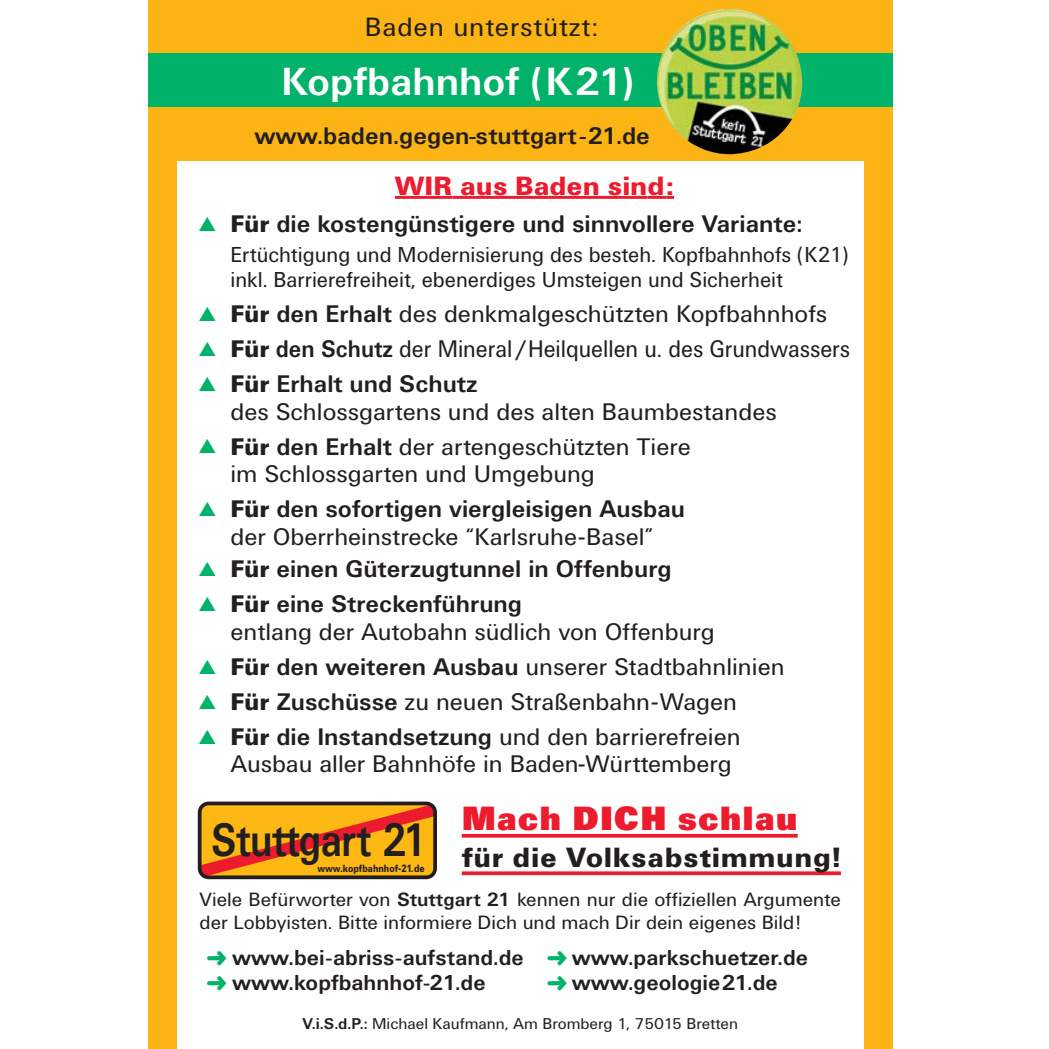
<style>
.page{position:relative;width:1049px;height:1049px;background:#fff}
.page>*{position:absolute;margin:0;border:0;box-sizing:border-box;transform-origin:0 0}
.t1{font:700 48.75px "Unitus T";letter-spacing:-.01em;color:#231f20;scale:.81 1}
.t2{font:700 40.75px "Unitus T";color:#fff}
.t3{font:800 35px "Unitus T";letter-spacing:.025em;color:#ed1b2e}
.t4{font:900 29px "Unitus T";letter-spacing:.025em;color:#231f20}
.t5{font:27.5px "Unitus T";letter-spacing:.03em;color:#231f20}
.t6{font:900 27.5px "Unitus T";color:#ed1b2e}
.t7{font:25px/27.5px "Unitus T";color:#231f20}
.t8{font:700 25px "Unitus T";color:#231f20}
.t9{font:25px "Unitus T";color:#231f20;scale:.91 1}
.t10{font:22.5px/25px "Unitus T";color:#231f20;scale:.95 1}
.t11{font:700 22.5px/25px "Unitus T";color:#231f20}
.t12{font:20px/22.5px "Unitus T";color:#231f20}
.t13{font:16.25px "Unitus T";color:#231f20}
.t14{font:900 11px "Unitus T";color:#231f20;scale:.8 1}
.s1{color:#00b26a}
.s2{font-weight:900}
.s3{font-weight:700}
</style>
<div class="page">
<div style="left:148px;top:1px;width:744px;height:53px;background:#fcb415"></div>
<div style="left:148px;top:54px;width:744px;height:53px;background:#00b26a"></div>
<div style="left:148px;top:107px;width:744px;height:53px;background:#fcb415"></div>
<svg style="left:197px;top:801px;width:240px;height:79px;background:#e19120"></svg>
<svg style="left:462px;top:834px;width:336px;height:4px"></svg>
<svg style="left:462px;top:871px;width:379px;height:4px;background:#ee3243"></svg>
<div style="left:148px;top:149px;width:29px;height:900px;background:#fcb415"></div>
<div style="left:864px;top:149px;width:28px;height:900px;background:#fcb415"></div>
<hr style="left:395px;top:196px;width:57px;height:3px;background:#ed1b2e">
<hr style="left:452px;top:196px;width:195px;height:3px;background:#ed1b2e">
<hr style="left:647px;top:196px;width:19px;height:3px;background:#ed1b2e">
<svg style="left:666px;top:196px;width:8px;height:3px"></svg>
<img style="left:657px;top:9px;width:145px;height:145px;border-radius:50%">
<p class="t5" style="left:365px;top:18px;width:235px">Baden unterstützt:</p>
<h2 class="t2" style="left:282px;top:67px;width:354px">Kopfbahnhof (K21)</h2>
<p class="t8" style="left:254px;top:127px;width:397px">www.baden.gegen-stuttgart-21.de</p>
<p class="t6" style="left:395px;top:176px;width:280px">WIR aus Baden sind:</p>
<p class="t8" style="left:199px;top:215px;width:605px"><span class="s1">▲</span> <span class="s2">Für</span> die kostengünstigere und sinnvollere Variante:</p>
<p class="t10" style="left:230px;top:244px;width:652px">Ertüchtigung und Modernisierung des besteh. Kopfbahnhofs (K21) inkl. Barrierefreiheit, ebenerdiges Umsteigen und Sicherheit</p>
<p class="t7" style="left:199px;top:302px;width:630px"><span class="s1">▲</span> <span class="s2">Für</span> <span class="s3">den Erhalt</span> des denkmalgeschützten Kopfbahnhofs</p>
<p class="t9" style="left:199px;top:340px;width:718px"><span class="s1">▲</span> <span class="s2">Für</span> <span class="s3">den Schutz</span> der Mineral/Heilquellen u. des Grundwassers</p>
<p class="t7" style="left:230px;top:372px;width:548px;text-indent:-32px"><span class="s1">▲</span> <span class="s2">Für</span> <span class="s3">Erhalt und Schutz<br></span>des Schlossgartens und des alten Baumbestandes</p>
<p class="t7" style="left:230px;top:435px;width:462px;text-indent:-32px"><span class="s1">▲</span> <span class="s2">Für</span> <span class="s3">den Erhalt</span> der artengeschützten Tiere im Schlossgarten und Umgebung</p>
<p class="t7" style="left:199px;top:497px;width:488px;text-align:center"><span class="s1">▲</span> <span class="s2">Für</span> <span class="s3">den sofortigen viergleisigen Ausbau </span>der Oberrheinstrecke “Karlsruhe-Basel”</p>
<p class="t8" style="left:199px;top:560px;width:474px"><span class="s1">▲</span> <span class="s2">Für</span> einen Güterzugtunnel in Offenburg</p>
<p class="t7" style="left:230px;top:592px;width:486px;text-indent:-32px"><span class="s1">▲</span> <span class="s2">Für</span> <span class="s3">eine Streckenführung<br></span>entlang der Autobahn südlich von Offenburg</p>
<p class="t7" style="left:199px;top:655px;width:587px"><span class="s1">▲</span> <span class="s2">Für</span> <span class="s3">den weiteren Ausbau</span> unserer Stadtbahnlinien</p>
<p class="t7" style="left:199px;top:690px;width:540px"><span class="s1">▲</span> <span class="s2">Für</span> <span class="s3">Zuschüsse</span> zu neuen Straßenbahn-Wagen</p>
<p class="t7" style="left:230px;top:725px;width:512px;text-indent:-32px"><span class="s1">▲</span> <span class="s2">Für</span> <span class="s3">die Instandsetzung</span> und den barrierefreien<br>Ausbau aller Bahnhöfe in Baden-Württemberg</p>
<h1 class="t1" style="left:211px;top:823px;width:269px">Stuttgart 21</h1>
<p class="t14" style="left:317px;top:865px;width:135px">www.kopfbahnhof-21.de</p>
<h3 class="t3" style="left:462px;top:804px;width:337px">Mach DICH schlau</h3>
<p class="t4" style="left:462px;top:847px;width:381px">für die Volksabstimmung!</p>
<p class="t12" style="left:200px;top:890px;width:643px">Viele Befürworter von <span class="s3">Stuttgart 21</span> kennen nur die offiziellen Argumente der Lobbyisten. Bitte informiere Dich und mach Dir dein eigenes Bild!</p>
<p class="t11" style="left:207px;top:947px;width:603px"><span class="s1">➜</span> www.bei-abriss-aufstand.de <span class="s1">➜</span> www.parkschuetzer.de <span class="s1">➜</span> www.kopfbahnhof-21.de</p>
<p class="t11" style="left:547px;top:972px;width:232px"><span class="s1">➜</span> www.geologie21.de</p>
<p class="t13" style="left:302px;top:1018px;width:437px"><span class="s3">V.i.S.d.P.:</span> Michael Kaufmann, Am Bromberg 1, 75015 Bretten</p>
</div>
